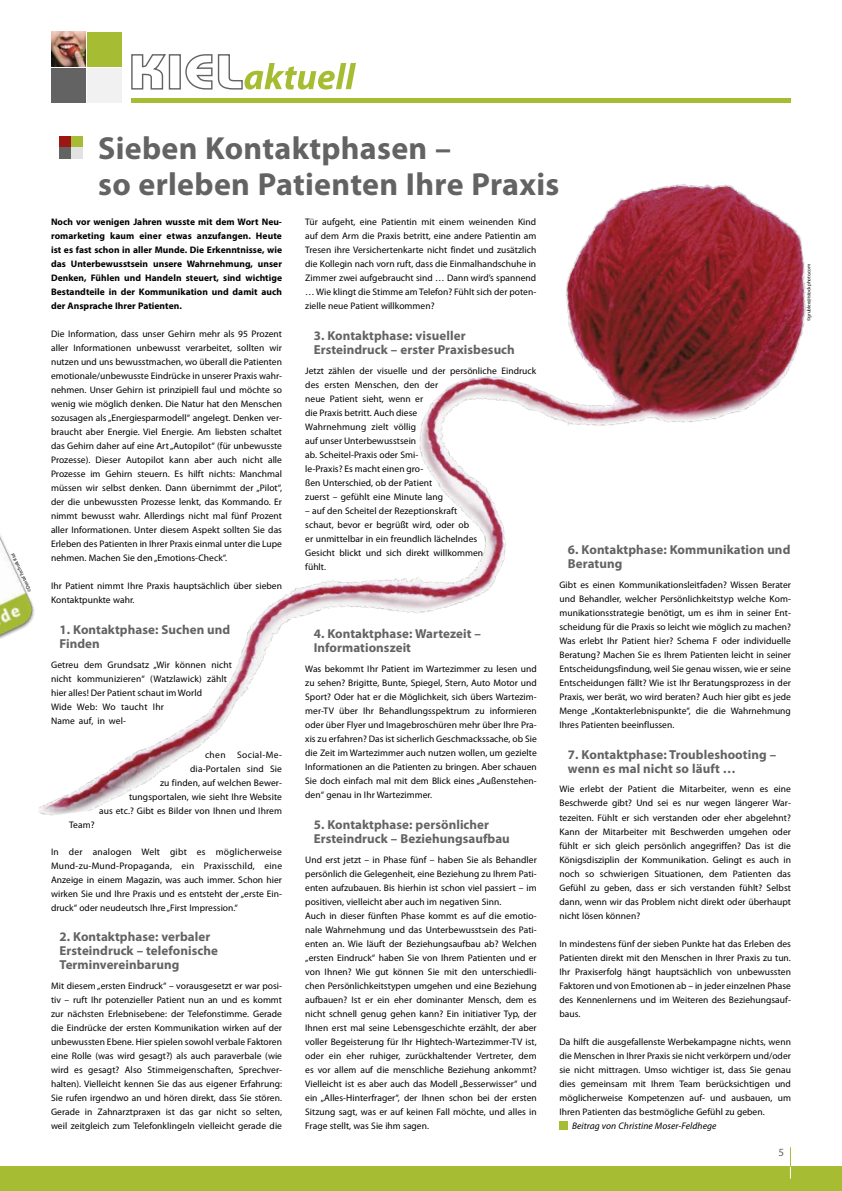
<style>
.page{position:relative;width:842px;height:1191px;background:#fff}
.page>*{position:absolute;margin:0;border:0;box-sizing:border-box;transform-origin:0 0}
.t1{font:700 32px/36px "Myriad Pro";letter-spacing:.01em;color:#636363}
.t2{font:700 13px/14px "Myriad Pro";letter-spacing:.005em;color:#636363}
.t3{font:11px "Myriad Pro";color:#636363}
.t4{font:9.5px/14px "Myriad Pro";letter-spacing:.005em;color:#000;text-align:justify}
.t5{font:700 9.5px/14px "Myriad Pro";letter-spacing:.005em;color:#000;text-align:justify}
.t6{font:italic 9.5px "Myriad Pro";letter-spacing:.01em;color:#000}
.t7{font:5px "Myriad Pro";letter-spacing:-.01em;color:#000}
</style>
<div class="page">
<div style="left:559px;top:1121px;width:9px;height:8px;background:#a6bd33"></div>
<div style="left:60px;top:136px;width:11px;height:11px;background:#9c1614"></div>
<div style="left:60px;top:148px;width:11px;height:11px;background:#636363"></div>
<div style="left:71px;top:136px;width:11px;height:11px;background:#a6bd33"></div>
<div style="left:71px;top:148px;width:11px;height:11px;background:#e2e2e2"></div>
<img style="left:162px;top:184px;width:644px;height:587px">
<div style="left:0;top:1166px;width:842px;height:25px;background:#a6bd33"></div>
<hr style="left:131px;top:98px;width:660px;height:4px;background:#a6bd33">
<img style="left:51px;top:32px;width:35px;height:34px">
<div style="left:51px;top:68px;width:35px;height:34px;background:#636363"></div>
<div style="left:87px;top:32px;width:35px;height:34px;background:#a6bd33"></div>
<div style="left:87px;top:68px;width:35px;height:34px;background:#f1f1f1"></div>
<svg style="left:131px;top:54px;width:225px;height:36px"></svg>
<svg style="left:790px;top:1147px;width:1px;height:31px"></svg>
<img style="left:0;top:535px;width:162px;height:281px">
<p class="t7" style="left:27px;top:593px;width:43px;rotate:-115deg">©Dental Technik Kiel</p>
<h1 class="t1" style="left:98px;top:129px;width:463px">Sieben Kontaktphasen –<br>so erleben Patienten Ihre Praxis</h1>
<p class="t5" style="left:51px;top:215px;width:233px">Noch vor wenigen Jahren wusste mit dem Wort Neu&shy;romarketing kaum einer etwas anzufangen. Heute ist es fast schon in aller Munde. Die Erkenntnisse, wie das Unterbewusstsein unsere Wahrnehmung, unser Denken, Fühlen und Handeln steuert, sind wichtige Bestandteile in der Kommunikation und damit auch der Ansprache Ihrer Patienten.</p>
<p class="t4" style="left:51px;top:327px;width:233px">Die Information, dass unser Gehirn mehr als 95 Prozent aller Informationen unbewusst verarbeitet, sollten wir nutzen und uns bewusstmachen, wo überall die Patienten emotionale/unbewusste Eindrücke in unserer Praxis wahr&shy;nehmen. Unser Gehirn ist prinzipiell faul und möchte so wenig wie möglich denken. Die Natur hat den Menschen sozusagen als „Energiesparmodell“ angelegt. Denken ver&shy;braucht aber Energie. Viel Energie. Am liebsten schaltet das Gehirn daher auf eine Art „Autopilot“ (für unbewusste Prozesse). Dieser Autopilot kann aber auch nicht alle Prozesse im Gehirn steuern. Es hilft nichts: Manchmal müssen wir selbst denken. Dann übernimmt der „Pilot“, der die unbewussten Prozesse lenkt, das Kommando. Er nimmt bewusst wahr. Allerdings nicht mal fünf Prozent aller Informationen. Unter diesem Aspekt sollten Sie das Erleben des Patienten in Ihrer Praxis einmal unter die Lupe nehmen. Machen Sie den „Emotions-Check“.</p>
<p class="t4" style="left:51px;top:579px;width:233px">Ihr Patient nimmt Ihre Praxis hauptsächlich über sieben<br>Kontaktpunkte wahr.</p>
<h2 class="t2" style="left:60px;top:622px;width:172px">1. Kontaktphase: Suchen und<br>Finden</h2>
<p class="t4" style="left:51px;top:657px;width:182px;text-align:left">Getreu dem Grundsatz „Wir können nicht nicht kommunizieren“ (Watzlawick) zählt hier alles! Der Patient schaut im World<br>Wide Web: Wo taucht Ihr<br>Name auf, in wel-</p>
<p class="t4" style="left:99px;top:748px;width:185px;text-align:right">chen Social-Me-<br>dia-Portalen sind Sie<br>zu finden, auf welchen Bewer&shy;tungsportalen, wie sieht Ihre Website<br>aus etc.? Gibt es Bilder von Ihnen und Ihrem</p>
<p class="t4" style="left:69px;top:818px;width:27px">Team?</p>
<p class="t4" style="left:51px;top:844px;width:233px">In der analogen Welt gibt es möglicherweise Mund-zu-Mund-Propaganda, ein Praxisschild, eine Anzeige in einem Magazin, was auch immer. Schon hier wirken Sie und Ihre Praxis und es entsteht der „erste Ein&shy;druck“ oder neudeutsch Ihre „First Impression.“</p>
<h2 class="t2" style="left:60px;top:929px;width:160px">2. Kontaktphase: verbaler<br>Ersteindruck – telefonische<br>Terminvereinbarung</h2>
<p class="t4" style="left:51px;top:978px;width:233px">Mit diesem „ersten Eindruck“ – vorausgesetzt er war posi&shy;tiv – ruft Ihr potenzieller Patient nun an und es kommt zur nächsten Erlebnisebene: der Telefonstimme. Gerade die Eindrücke der ersten Kommunikation wirken auf der unbewussten Ebene. Hier spielen sowohl verbale Faktoren eine Rolle (was wird gesagt?) als auch paraverbale (wie wird es gesagt? Also Stimmeigenschaften, Sprechver&shy;halten). Vielleicht kennen Sie das aus eigener Erfahrung:<br>Sie rufen irgendwo an und hören direkt, dass Sie stören.<br>Gerade in Zahnarztpraxen ist das gar nicht so selten, weil zeitgleich zum Telefonklingeln vielleicht gerade die</p>
<p class="t4" style="left:305px;top:215px;width:233px">Tür aufgeht, eine Patientin mit einem weinenden Kind auf dem Arm die Praxis betritt, eine andere Patientin am Tresen ihre Versichertenkarte nicht findet und zusätzlich die Kollegin nach vorn ruft, dass die Einmalhandschuhe in Zimmer zwei aufgebraucht sind … Dann wird’s spannend … Wie klingt die Stimme am Telefon? Fühlt sich der poten&shy;zielle neue Patient willkommen?</p>
<h2 class="t2" style="left:314px;top:328px;width:203px">3. Kontaktphase: visueller<br>Ersteindruck – erster Praxisbesuch</h2>
<p class="t4" style="left:305px;top:363px;width:233px;text-align:left">Jetzt zählen der visuelle und der persönliche Eindruck des ersten Menschen, den der<br>neue Patient sieht, wenn er<br>die Praxis betritt. Auch diese<br>Wahrnehmung zielt völlig<br>auf unser Unterbewusstsein<br>ab. Scheitel-Praxis oder Smi-<br>le-Praxis? Es macht einen gro-<br>ßen Unterschied, ob der Patient<br>zuerst – gefühlt eine Minute lang</p>
<p class="t4" style="left:305px;top:503px;width:180px;text-align:left">– auf den Scheitel der Rezeptionskraft schaut, bevor er begrüßt wird, oder ob<br>er unmittelbar in ein freundlich lächelndes Gesicht blickt und sich direkt willkommen fühlt.</p>
<h2 class="t2" style="left:314px;top:626px;width:169px">4. Kontaktphase: Wartezeit –<br>Informationszeit</h2>
<p class="t4" style="left:305px;top:661px;width:233px">Was bekommt Ihr Patient im Wartezimmer zu lesen und zu sehen? Brigitte, Bunte, Spiegel, Stern, Auto Motor und Sport? Oder hat er die Möglichkeit, sich übers Wartezim&shy;mer-TV über Ihr Behandlungsspektrum zu informieren oder über Flyer und Imagebroschüren mehr über Ihre Pra&shy;xis zu erfahren? Das ist sicherlich Geschmackssache, ob Sie die Zeit im Wartezimmer auch nutzen wollen, um gezielte Informationen an die Patienten zu bringen. Aber schauen Sie doch einfach mal mit dem Blick eines „Außenstehen&shy;den“ genau in Ihr Wartezimmer.</p>
<h2 class="t2" style="left:314px;top:817px;width:198px">5. Kontaktphase: persönlicher<br>Ersteindruck – Beziehungsaufbau</h2>
<p class="t4" style="left:305px;top:852px;width:233px;text-align:left">Und erst jetzt – in Phase fünf – haben Sie als Behandler persönlich die Gelegenheit, eine Beziehung zu Ihrem Pati&shy;enten aufzubauen. Bis hierhin ist schon viel passiert – im positiven, vielleicht aber auch im negativen Sinn.<br>Auch in dieser fünften Phase kommt es auf die emotio&shy;nale Wahrnehmung und das Unterbewusstsein des Pati&shy;enten an. Wie läuft der Beziehungsaufbau ab? Welchen „ersten Eindruck“ haben Sie von Ihrem Patienten und er von Ihnen? Wie gut können Sie mit den unterschiedli&shy;chen Persönlichkeitstypen umgehen und eine Beziehung aufbauen? Ist er ein eher dominanter Mensch, dem es nicht schnell genug gehen kann? Ein initiativer Typ, der Ihnen erst mal seine Lebensgeschichte erzählt, der aber voller Begeisterung für Ihr Hightech-Wartezimmer-TV ist, oder ein eher ruhiger, zurückhaltender Vertreter, dem es vor allem auf die menschliche Beziehung ankommt?<br>Vielleicht ist es aber auch das Modell „Besserwisser“ und ein „Alles-Hinterfrager“, der Ihnen schon bei der ersten Sitzung sagt, was er auf keinen Fall möchte, und alles in Frage stellt, was Sie ihm sagen.</p>
<h2 class="t2" style="left:568px;top:542px;width:224px">6. Kontaktphase: Kommunikation und<br>Beratung</h2>
<p class="t4" style="left:559px;top:577px;width:233px">Gibt es einen Kommunikationsleitfaden? Wissen Berater und Behandler, welcher Persönlichkeitstyp welche Kom&shy;munikationsstrategie benötigt, um es ihm in seiner Ent&shy;scheidung für die Praxis so leicht wie möglich zu machen?<br>Was erlebt Ihr Patient hier? Schema F oder individuelle Beratung? Machen Sie es Ihrem Patienten leicht in seiner Entscheidungsfindung, weil Sie genau wissen, wie er seine Entscheidungen fällt? Wie ist Ihr Beratungsprozess in der Praxis, wer berät, wo wird beraten? Auch hier gibt es jede Menge „Kontakterlebnispunkte“, die die Wahrnehmung Ihres Patienten beeinflussen.</p>
<h2 class="t2" style="left:568px;top:747px;width:210px">7. Kontaktphase: Troubleshooting – wenn es mal nicht so läuft …</h2>
<p class="t4" style="left:559px;top:782px;width:233px">Wie erlebt der Patient die Mitarbeiter, wenn es eine Beschwerde gibt? Und sei es nur wegen längerer War&shy;tezeiten. Fühlt er sich verstanden oder eher abgelehnt?<br>Kann der Mitarbeiter mit Beschwerden umgehen oder fühlt er sich gleich persönlich angegriffen? Das ist die Königsdisziplin der Kommunikation. Gelingt es auch in noch so schwierigen Situationen, dem Patienten das Gefühl zu geben, dass er sich verstanden fühlt? Selbst dann, wenn wir das Problem nicht direkt oder überhaupt nicht lösen können?</p>
<p class="t4" style="left:559px;top:936px;width:233px">In mindestens fünf der sieben Punkte hat das Erleben des Patienten direkt mit den Menschen in Ihrer Praxis zu tun.<br>Ihr Praxiserfolg hängt hauptsächlich von unbewussten Faktoren und von Emotionen ab – in jeder einzelnen Phase des Kennenlernens und im Weiteren des Beziehungsauf&shy;baus.</p>
<p class="t4" style="left:559px;top:1034px;width:233px">Da hilft die ausgefallenste Werbekampagne nichts, wenn die Menschen in Ihrer Praxis sie nicht verkörpern und/oder sie nicht mittragen. Umso wichtiger ist, dass Sie genau dies gemeinsam mit Ihrem Team berücksichtigen und möglicherweise Kompetenzen auf- und ausbauen, um Ihren Patienten das bestmögliche Gefühl zu geben.</p>
<p class="t6" style="left:572px;top:1119px;width:146px">Beitrag von Christine Moser-Feldhege</p>
<p class="t3" style="left:779px;top:1145px;width:7px">5</p>
<p class="t7" style="left:806px;top:321px;width:59px;rotate:-90deg">©grublee@istockphoto.com</p>
</div>
